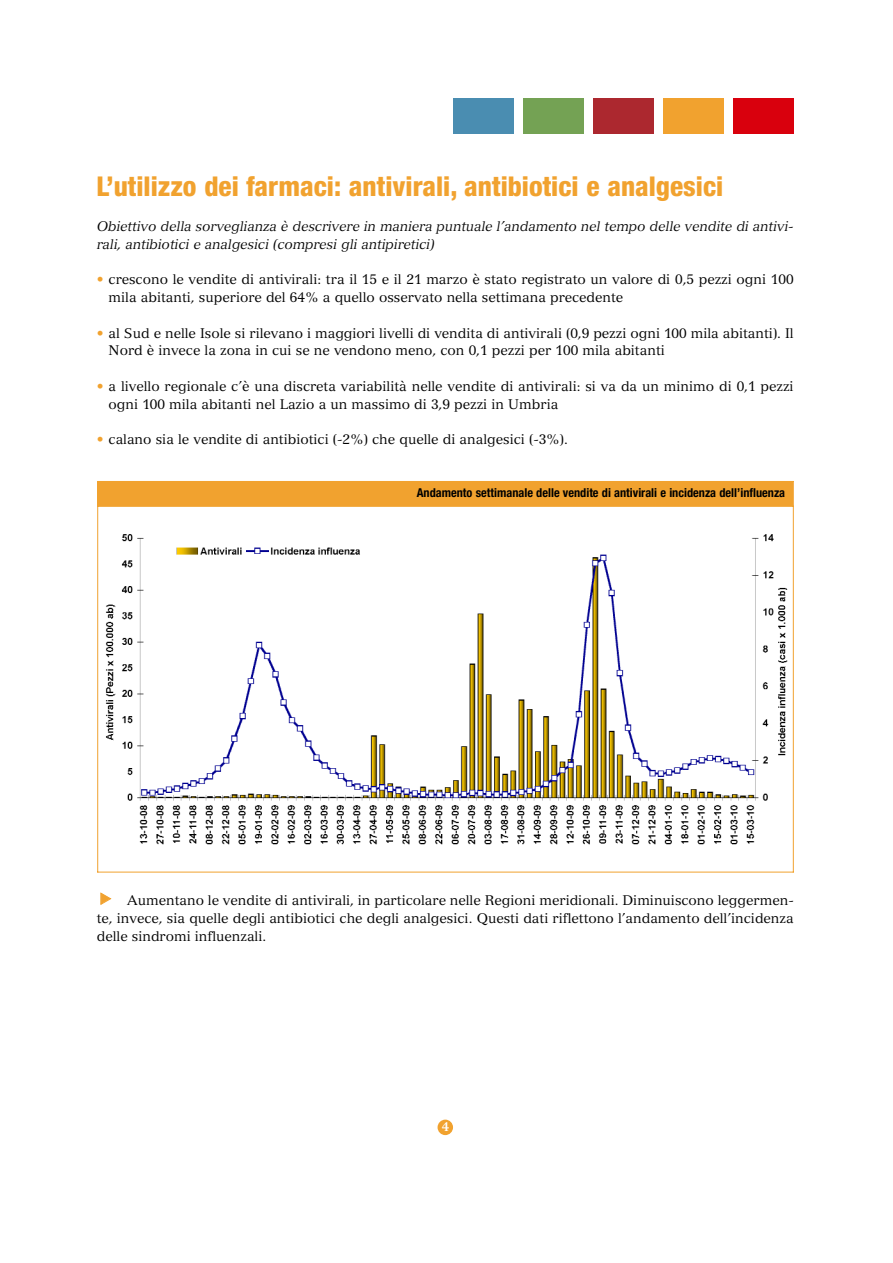
<style>
.page{position:relative;width:893px;height:1263px;background:#fff}
.page>*{position:absolute;margin:0;border:0;box-sizing:border-box;transform-origin:0 0}
.t1{font:800 condensed 27.3px "Helvetica Neue";color:#f1a22f}
.t2{font:13.65px/17.7px "Versailles";color:#000}
.t3{font:italic 13.65px/17.7px "Versailles";color:#000}
.t4{font:700 condensed 12.3px "Helvetica Neue";color:#000}
.t5{font:700 12.3px "Versailles";color:#fff}
.s1{font-weight:900;color:#f1a22f}
</style>
<div class="page">
<div style="left:523px;top:98px;width:60px;height:35px;background:#74a254"></div>
<div style="left:453px;top:98px;width:60px;height:35px;background:#4a8db1"></div>
<div style="left:593px;top:98px;width:60px;height:35px;background:#ac282f"></div>
<div style="left:663px;top:98px;width:60px;height:35px;background:#f1a22f"></div>
<div style="left:733px;top:98px;width:61px;height:35px;background:#d9000d"></div>
<div style="left:97px;top:481px;width:696px;height:25px;background:#f1a22f"></div>
<img style="left:98px;top:520px;width:695px;height:338px">
<hr style="left:97px;top:481px;width:1px;height:391px;background:#f1a22f">
<hr style="left:793px;top:481px;width:1px;height:391px;background:#f1a22f">
<hr style="left:97px;top:506px;width:696px;height:1px;background:#f1a22f">
<hr style="left:97px;top:872px;width:696px;height:1px;background:#f1a22f">
<div style="left:437px;top:1120px;width:16px;height:15px;background:#f1a22f;border-radius:50%"></div>
<h1 class="t1" style="left:96px;top:176px;width:628px">L’utilizzo dei farmaci: antivirali, antibiotici e analgesici</h1>
<p class="t3" style="left:97px;top:219px;width:698px">Obiettivo della sorveglianza è descrivere in maniera puntuale l’andamento nel tempo delle vendite di antivi&shy;rali, antibiotici e analgesici (compresi gli antipiretici)</p>
<p class="t2" style="left:109px;top:272px;width:686px;text-indent:-12px"><span class="s1">•</span> crescono le vendite di antivirali: tra il 15 e il 21 marzo è stato registrato un valore di 0,5 pezzi ogni 100 mila abitanti, superiore del 64% a quello osservato nella settimana precedente</p>
<p class="t2" style="left:109px;top:325px;width:686px;text-indent:-12px"><span class="s1">•</span> al Sud e nelle Isole si rilevano i maggiori livelli di vendita di antivirali (0,9 pezzi ogni 100 mila abitanti). Il<br>Nord è invece la zona in cui se ne vendono meno, con 0,1 pezzi per 100 mila abitanti</p>
<p class="t2" style="left:109px;top:378px;width:686px;text-indent:-12px"><span class="s1">•</span> a livello regionale c’è una discreta variabilità nelle vendite di antivirali: si va da un minimo di 0,1 pezzi ogni 100 mila abitanti nel Lazio a un massimo di 3,9 pezzi in Umbria</p>
<p class="t2" style="left:97px;top:432px;width:472px"><span class="s1">•</span> calano sia le vendite di antibiotici (-2%) che quelle di analgesici (-3%).</p>
<p class="t4" style="left:417px;top:488px;width:370px">Andamento settimanale delle vendite di antivirali e incidenza dell’influenza</p>
<p class="t2" style="left:97px;top:893px;width:698px;text-align:justify;text-indent:30px">Aumentano le vendite di antivirali, in particolare nelle Regioni meridionali. Diminuiscono leggermen&shy;te, invece, sia quelle degli antibiotici che degli analgesici. Questi dati riflettono l’andamento dell’incidenza delle sindromi influenzali.</p>
<p class="t5" style="left:441px;top:1122px;width:9px">4</p>
</div>
